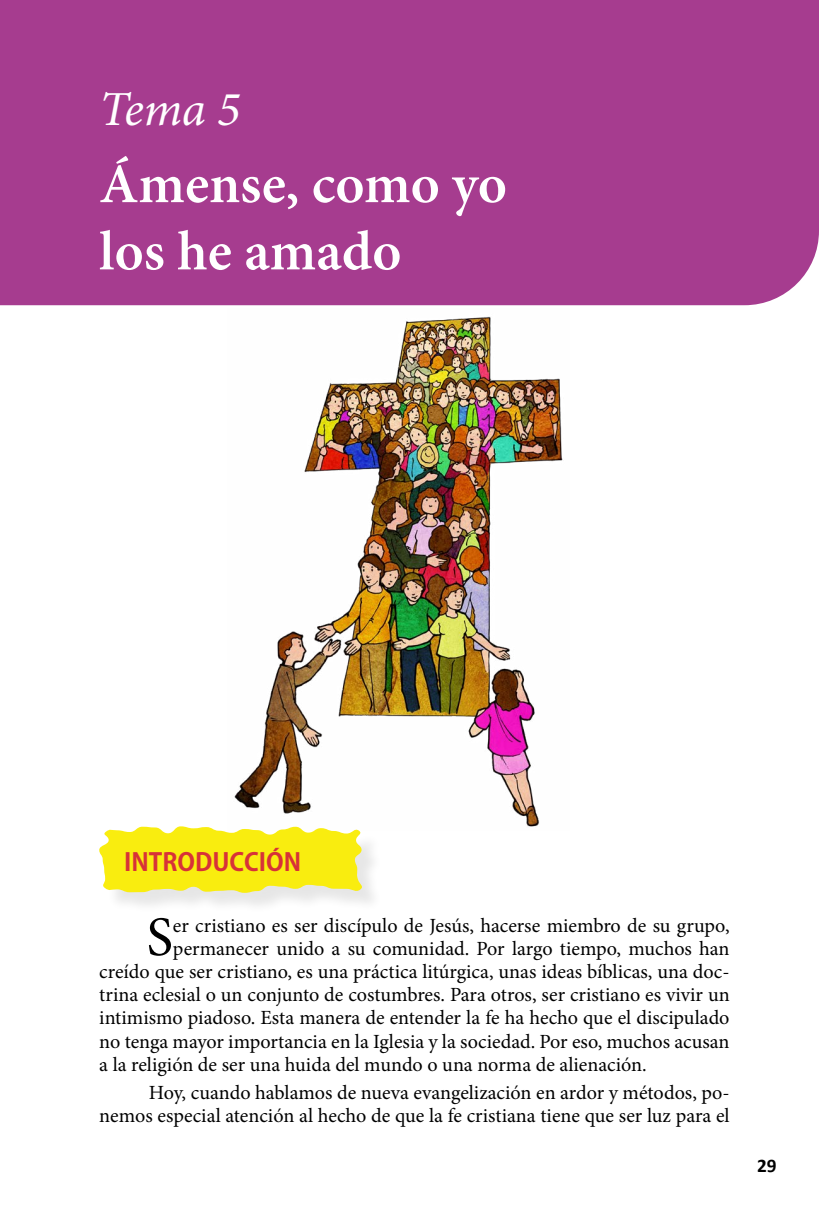
<style>
.page{position:relative;width:819px;height:1216px;background:#fff}
.page>*{position:absolute;margin:0;border:0;box-sizing:border-box;transform-origin:0 0}
.t1{font:600 56px/67.2px "Minion Pro";color:#fff}
.t2{font:55.65px "Minion Pro";color:#000}
.t3{font:italic 49px "Minion Pro";color:#fff}
.t4{font:700 24.5px "Koz Go Pr 6 N";color:#d73238}
.t5{font:20.12px/23.1px "Minion Pro";color:#000;text-align:right}
.t6{font:700 19.25px "Calibri";color:#000}
</style>
<div class="page">
<div style="left:0;top:0;width:819px;height:305px;background:#a63c8f"></div>
<img style="left:234px;top:316px;width:329px;height:511px">
<div style="left:102px;top:829px;width:281px;height:85px;background:#000;opacity:.1"></div>
<svg style="left:99px;top:826px;width:265px;height:67px;background:#f8ee31"></svg>
<h3 class="t3" style="left:99px;top:76px;width:143px">Tema 5</h3>
<h1 class="t1" style="left:99px;top:150px;width:409px">Ámense, como yo los he amado</h1>
<p class="t4" style="left:124px;top:847px;width:179px">INTRODUCCIÓN</p>
<h2 class="t2" style="left:146px;top:899px;width:28px">S</h2>
<p class="t5" style="left:173px;top:913px;width:558px">er cristiano es ser discípulo de Jesús, hacerse miembro de su grupo,</p>
<p class="t5" style="left:173px;top:937px;width:558px">permanecer unido a su comunidad. Por largo tiempo, muchos han</p>
<p class="t5" style="left:99px;top:960px;width:631px">creído que ser cristiano, es una práctica litúrgica, unas ideas bíblicas, una doc-</p>
<p class="t5" style="left:99px;top:983px;width:632px">trina eclesial o un conjunto de costumbres. Para otros, ser cristiano es vivir un</p>
<p class="t5" style="left:99px;top:1006px;width:631px">intimismo piadoso. Esta manera de entender la fe ha hecho que el discipulado</p>
<p class="t5" style="left:99px;top:1029px;width:632px">no tenga mayor importancia en la Iglesia y la sociedad. Por eso, muchos acusan</p>
<p class="t5" style="left:99px;top:1052px;width:549px">a la religión de ser una huida del mundo o una norma de alienación.</p>
<p class="t5" style="left:99px;top:1080px;width:632px">Hoy, cuando hablamos de nueva evangelización en ardor y métodos, po&shy;nemos especial atención al hecho de que la fe cristiana tiene que ser luz para el</p>
<p class="t6" style="left:757px;top:1153px;width:21px">29</p>
</div>
